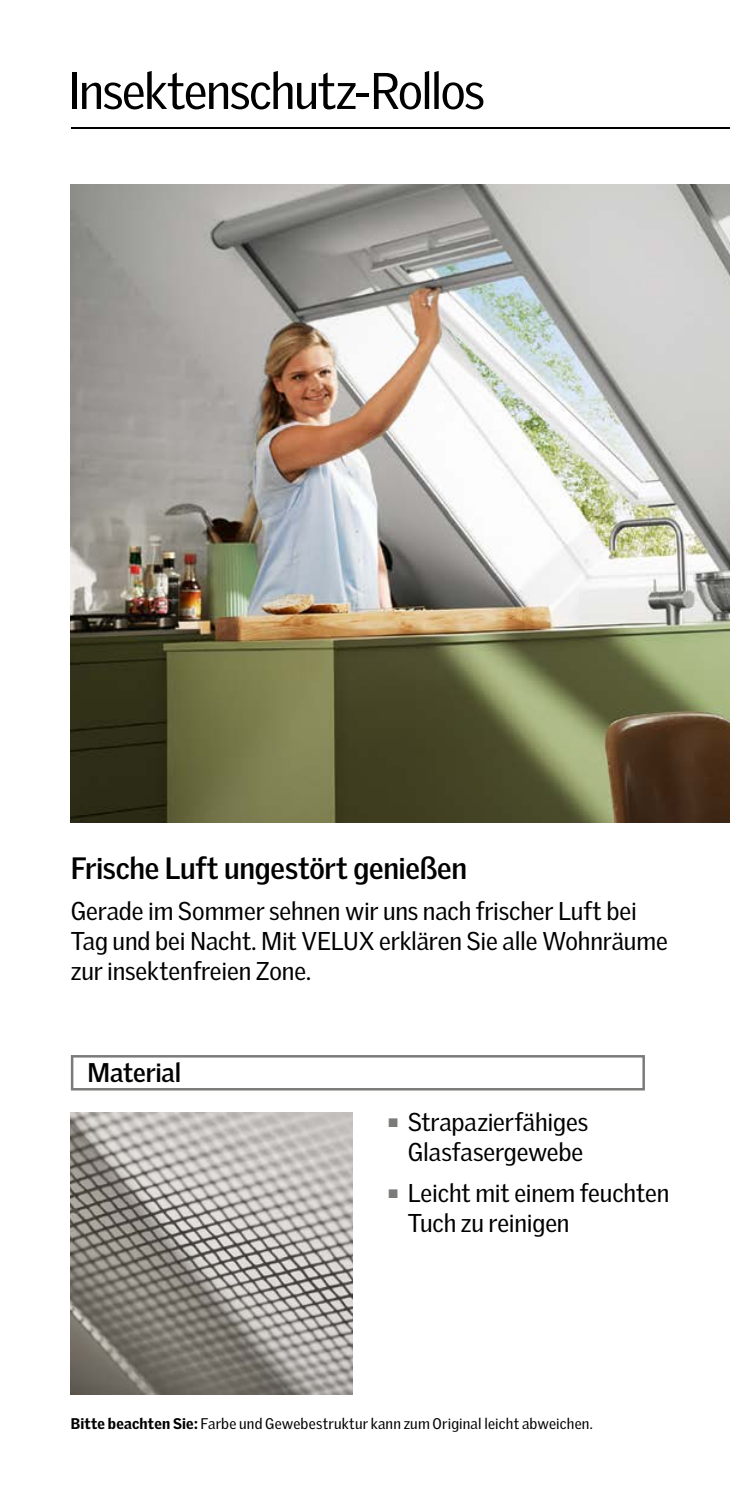
<style>
.page{position:relative;width:730px;height:1489px;background:#fff}
.page>*{position:absolute;margin:0;border:0;box-sizing:border-box;transform-origin:0 0}
.t1{font:50px "Velux Gothic";letter-spacing:-.03em;color:#000}
.t2{font:700 30px "Velux Gothic";letter-spacing:-.01em;color:#000}
.t3{font:700 26.25px "Velux Gothic";letter-spacing:-.01em;color:#000}
.t4{font:25px/30px "Velux Gothic";letter-spacing:-.005em;color:#000}
.t5{font:15px "Velux Gothic";letter-spacing:.01em;color:#000}
.s1{color:#7b7b79}
.s2{font-weight:900}
</style>
<div class="page">
<img style="left:71px;top:184px;width:659px;height:638px">
<hr style="left:71px;top:128px;width:659px;height:1px;background:#000">
<img style="left:71px;top:1112px;width:282px;height:282px">
<svg style="left:71px;top:1055px;width:574px;height:35px"></svg>
<h1 class="t1" style="left:67px;top:61px;width:419px">Insektenschutz-Rollos</h1>
<p class="t2" style="left:71px;top:849px;width:398px">Frische Luft ungestört genießen</p>
<p class="t4" style="left:71px;top:895px;width:598px">Gerade im Sommer sehnen wir uns nach frischer Luft bei<br>Tag und bei Nacht. Mit VELUX erklären Sie alle Wohnräume zur insektenfreien Zone.</p>
<p class="t3" style="left:88px;top:1056px;width:95px">Material</p>
<p class="t4" style="left:388px;top:1106px;width:202px;text-align:center"><span class="s1">■</span> Strapazierfähiges<br>Glasfasergewebe</p>
<p class="t4" style="left:408px;top:1177px;width:263px;text-indent:-19px"><span class="s1">■</span> Leicht mit einem feuchten<br>Tuch zu reinigen</p>
<p class="t5" style="left:71px;top:1414px;width:523px"><span class="s2">Bitte beachten Sie:</span> Farbe und Gewebestruktur kann zum Original leicht abweichen.</p>
</div>
